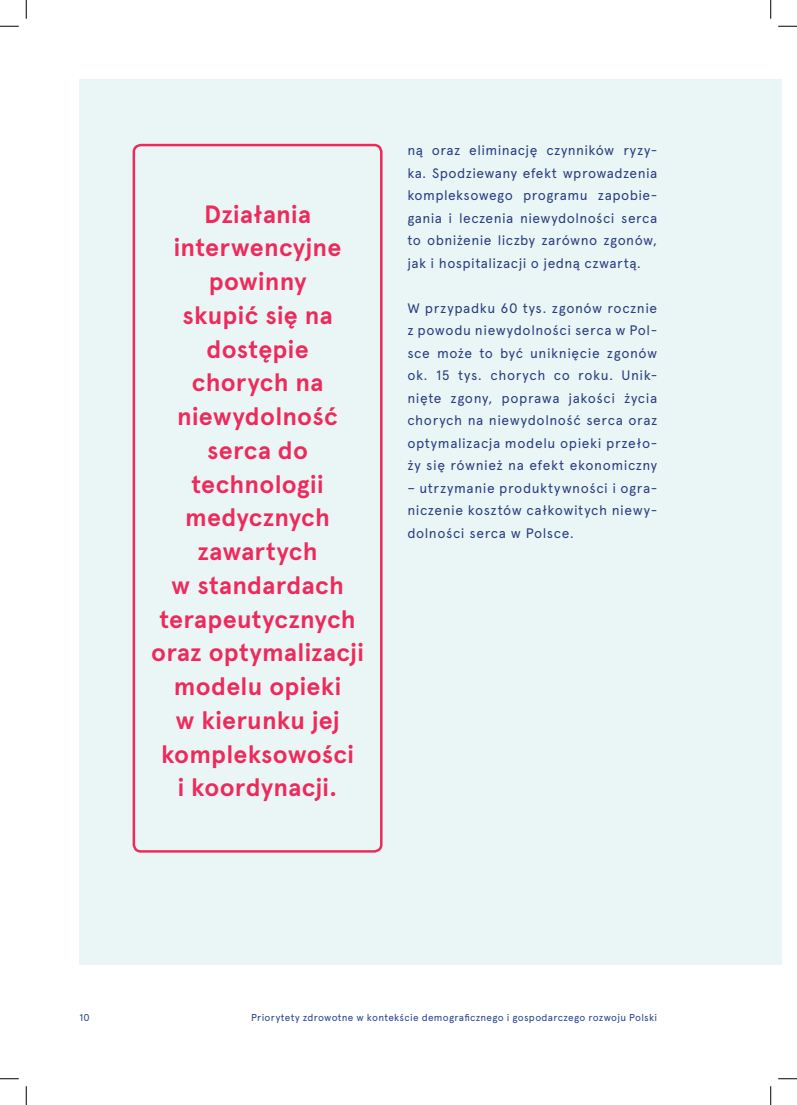
<style>
.page{position:relative;width:797px;height:1105px;background:#fff}
.page>*{position:absolute;margin:0;border:0;box-sizing:border-box;transform-origin:0 0}
.Paragraph_Style_1{font:700 25px/33.8px "Apercu Pro";letter-spacing:.01em;color:#ee2a5c;text-align:center}
.Paragraph_Style_1-2{font:13.75px/22.5px "Apercu Pro";letter-spacing:.035em;color:#2a3b81;text-align:justify}
.t1{font:10px "Apercu Pro";letter-spacing:.03em;color:#253f8e}
</style>
<div class="page">
<div style="left:79px;top:79px;width:702px;height:886px;background:#e9f6f5"></div>
<div style="left:133px;top:144px;width:249px;height:709px;border:2px solid #ee2a5c;border-radius:7px"></div>
<svg style="left:0;top:25px;width:19px;height:2px"></svg>
<svg style="left:778px;top:25px;width:19px;height:2px"></svg>
<svg style="left:0;top:1078px;width:19px;height:1px"></svg>
<svg style="left:778px;top:1078px;width:19px;height:1px"></svg>
<svg style="left:25px;top:0;width:2px;height:19px"></svg>
<svg style="left:25px;top:1086px;width:2px;height:19px"></svg>
<svg style="left:770px;top:0;width:1px;height:19px"></svg>
<svg style="left:770px;top:1086px;width:1px;height:19px"></svg>
<p class="Paragraph_Style_1" style="left:174px;top:195px;width:169px">Działania interwencyjne powinny</p>
<p class="Paragraph_Style_1" style="left:182px;top:296px;width:151px">skupić się na dostępie</p>
<p class="Paragraph_Style_1" style="left:151px;top:364px;width:214px">chorych na niewydolność serca do technologii medycznych zawartych<br>w standardach terapeutycznych oraz optymalizacji modelu opieki<br>w kierunku jej kompleksowości<br>i koordynacji.</p>
<p class="Paragraph_Style_1-2" style="left:407px;top:138px;width:251px">ną oraz eliminację czynników ryzy&shy;ka. Spodziewany efekt wprowadzenia kompleksowego programu zapobie&shy;gania i leczenia niewydolności serca to obniżenie liczby zarówno zgonów, jak i hospitalizacji o jedną czwartą.</p>
<p class="Paragraph_Style_1-2" style="left:407px;top:295px;width:251px">W przypadku 60 tys. zgonów rocznie z powodu niewydolności serca w Pol&shy;sce może to być uniknięcie zgonów ok. 15 tys. chorych co roku. Unik&shy;nięte zgony, poprawa jakości życia chorych na niewydolność serca oraz optymalizacja modelu opieki przeło&shy;ży się również na efekt ekonomiczny</p>
<p class="Paragraph_Style_1-2" style="left:407px;top:475px;width:251px">– utrzymanie produktywności i ogra&shy;niczenie kosztów całkowitych niewy&shy;dolności serca w Polsce.</p>
<p class="t1" style="left:79px;top:1010px;width:12px">10</p>
<p class="t1" style="left:251px;top:1010px;width:407px">Priorytety zdrowotne w kontekście demograficznego i gospodarczego rozwoju Polski</p>
</div>
